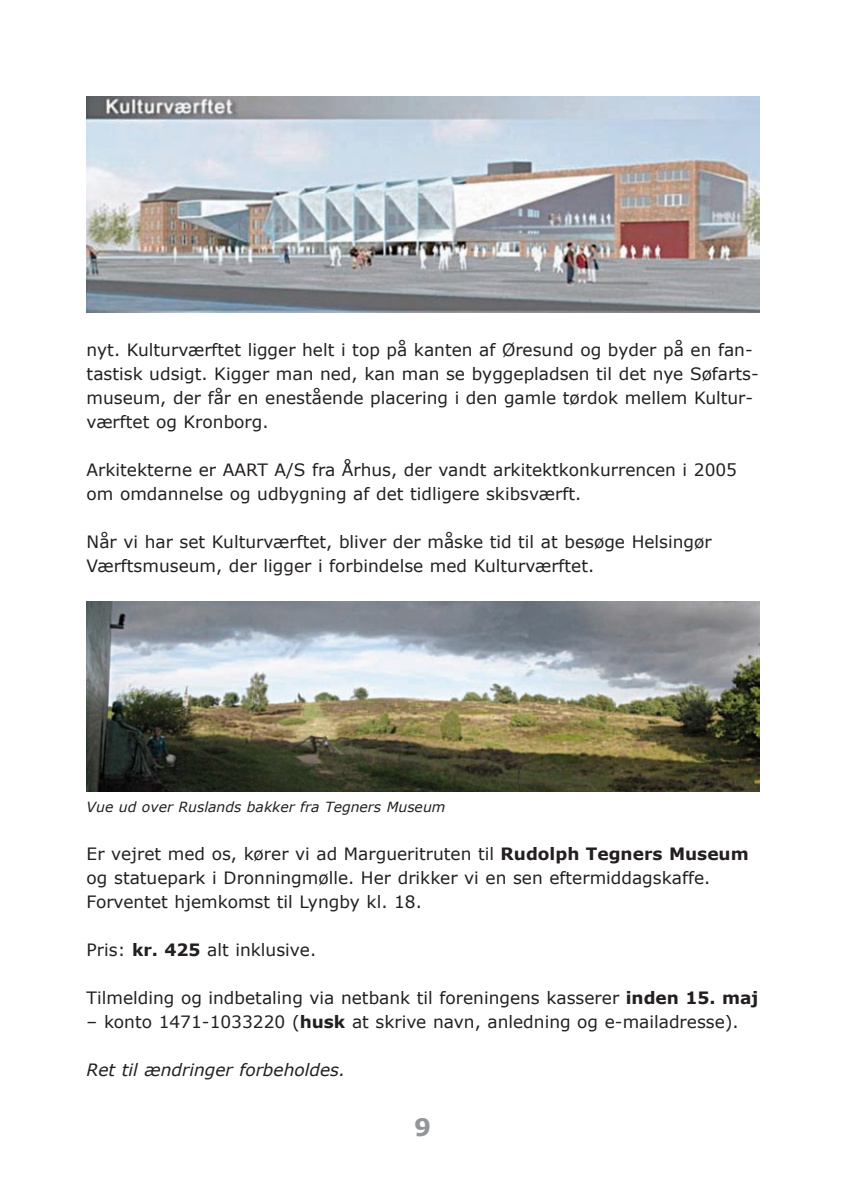
<style>
.page{position:relative;width:842px;height:1190px;background:#fff}
.page>*{position:absolute;margin:0;border:0;box-sizing:border-box;transform-origin:0 0}
.t1{font:700 24px "Verdana";color:#939598}
.t2{font:17px/24px "Verdana";color:#231f20}
.t3{font:italic 17px "Verdana";color:#231f20}
.t4{font:italic 14px "Verdana";color:#231f20}
.s1{font-weight:700}
</style>
<div class="page">
<img style="left:86px;top:96px;width:674px;height:696px">
<p class="t2" style="left:87px;top:337px;width:673px">nyt. Kulturværftet ligger helt i top på kanten af Øresund og byder på en fan&shy;tastisk udsigt. Kigger man ned, kan man se byggepladsen til det nye Søfarts&shy;museum, der får en enestående placering i den gamle tørdok mellem Kultur&shy;værftet og Kronborg.</p>
<p class="t2" style="left:87px;top:457px;width:651px">Arkitekterne er AART A/S fra Århus, der vandt arkitektkonkurrencen i 2005 om omdannelse og udbygning af det tidligere skibsværft.</p>
<p class="t2" style="left:87px;top:529px;width:626px">Når vi har set Kulturværftet, bliver der måske tid til at besøge Helsingør<br>Værftsmuseum, der ligger i forbindelse med Kulturværftet.</p>
<p class="t4" style="left:87px;top:797px;width:360px">Vue ud over Ruslands bakker fra Tegners Museum</p>
<p class="t2" style="left:87px;top:841px;width:663px">Er vejret med os, kører vi ad Margueritruten til <span class="s1">Rudolph Tegners Museum </span>og statuepark i Dronningmølle. Her drikker vi en sen eftermiddagskaffe.<br>Forventet hjemkomst til Lyngby kl. 18.</p>
<p class="t2" style="left:87px;top:937px;width:231px">Pris: <span class="s1">kr. 425</span> alt inklusive.</p>
<p class="t2" style="left:87px;top:985px;width:673px">Tilmelding og indbetaling via netbank til foreningens kasserer <span class="s1">inden 15. maj</span></p>
<p class="t2" style="left:87px;top:1009px;width:653px">– konto 1471-1033220 (<span class="s1">husk</span> at skrive navn, anledning og e-mailadresse).</p>
<p class="t3" style="left:87px;top:1058px;width:260px">Ret til ændringer forbeholdes.</p>
<h1 class="t1" style="left:414px;top:1111px;width:19px">9</h1>
</div>
